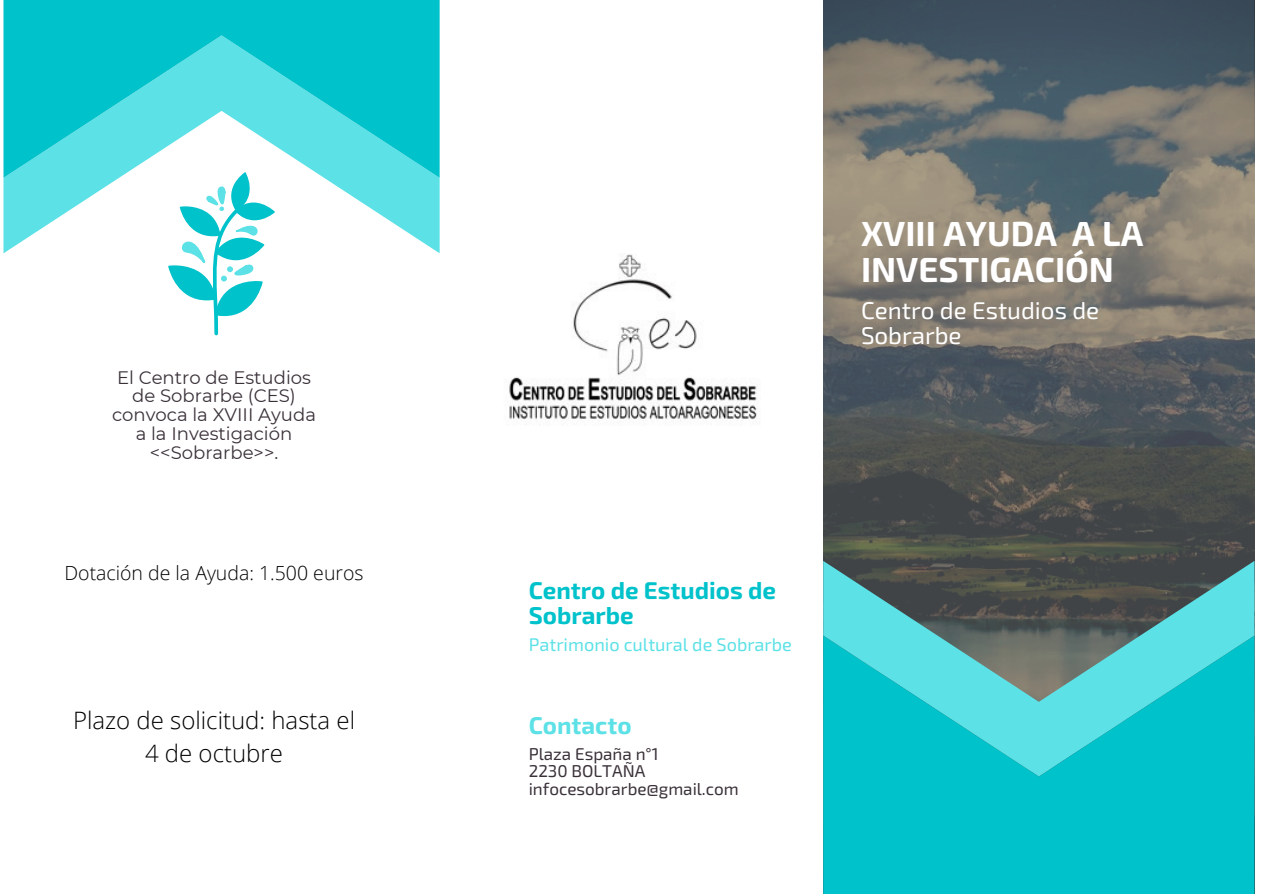
<style>
.page{position:relative;width:1263px;height:894px;background:#fff}
.page>*{position:absolute;margin:0;border:0;box-sizing:border-box;transform-origin:0 0}
.t1{font:700 34.8px/36px "Exo 2";color:#fff}
.t2{font:24.15px/25.2px "Exo 2";color:#fff}
.t3{font:700 24.15px/25.2px "Exo 2";color:#00c2cb}
.t4{font:700 24.15px "Exo 2";color:#5ce1e6}
.t5{font:300 24px/32.5px "Open Sans";color:#000;text-align:center}
.t6{font:300 19.5px "Open Sans";color:#000}
.t7{font:18.15px "Exo 2";color:#5ce1e6}
.t8{font:18px/18.8px "Montserrat";color:#3a3139;text-align:center}
.t9{font:17.1px "Exo 2";color:#3a3139}
</style>
<div class="page">
<svg style="left:823px;top:0;width:431px;height:560px;background:#646664"></svg>
<svg style="left:823px;top:560px;width:431px;height:75px;background:#4d7272"></svg>
<svg style="left:823px;top:635px;width:431px;height:258px;background:#1ac3ca"></svg>
<svg style="left:168px;top:253px;width:95px;height:82px"></svg>
<svg style="left:4px;top:178px;width:436px;height:75px"></svg>
<svg style="left:4px;top:0;width:436px;height:178px;background:#33d1d8"></svg>
<img style="left:509px;top:254px;width:248px;height:167px">
<p class="t8" style="left:112px;top:367px;width:205px">El Centro de Estudios de Sobrarbe (CES) convoca la XVIII Ayuda a la Investigación &lt;&lt;Sobrarbe&gt;&gt;.</p>
<p class="t6" style="left:65px;top:559px;width:301px">Dotación de la Ayuda: 1.500 euros</p>
<p class="t5" style="left:73px;top:703px;width:284px">Plazo de solicitud: hasta el<br>4 de octubre</p>
<p class="t1" style="left:861px;top:213px;width:284px">XVIII AYUDA A LA<br>INVESTIGACIÓN</p>
<p class="t2" style="left:861px;top:297px;width:240px">Centro de Estudios de<br>Sobrarbe</p>
<p class="t3" style="left:529px;top:576px;width:249px">Centro de Estudios de<br>Sobrarbe</p>
<p class="t7" style="left:529px;top:633px;width:265px">Patrimonio cultural de Sobrarbe</p>
<p class="t4" style="left:529px;top:709px;width:104px">Contacto</p>
<p class="t9" style="left:529px;top:742px;width:131px">Plaza España n°1</p>
<p class="t9" style="left:529px;top:760px;width:118px">2230 BOLTAÑA</p>
<p class="t9" style="left:529px;top:777px;width:212px">infocesobrarbe@gmail.com</p>
</div>
